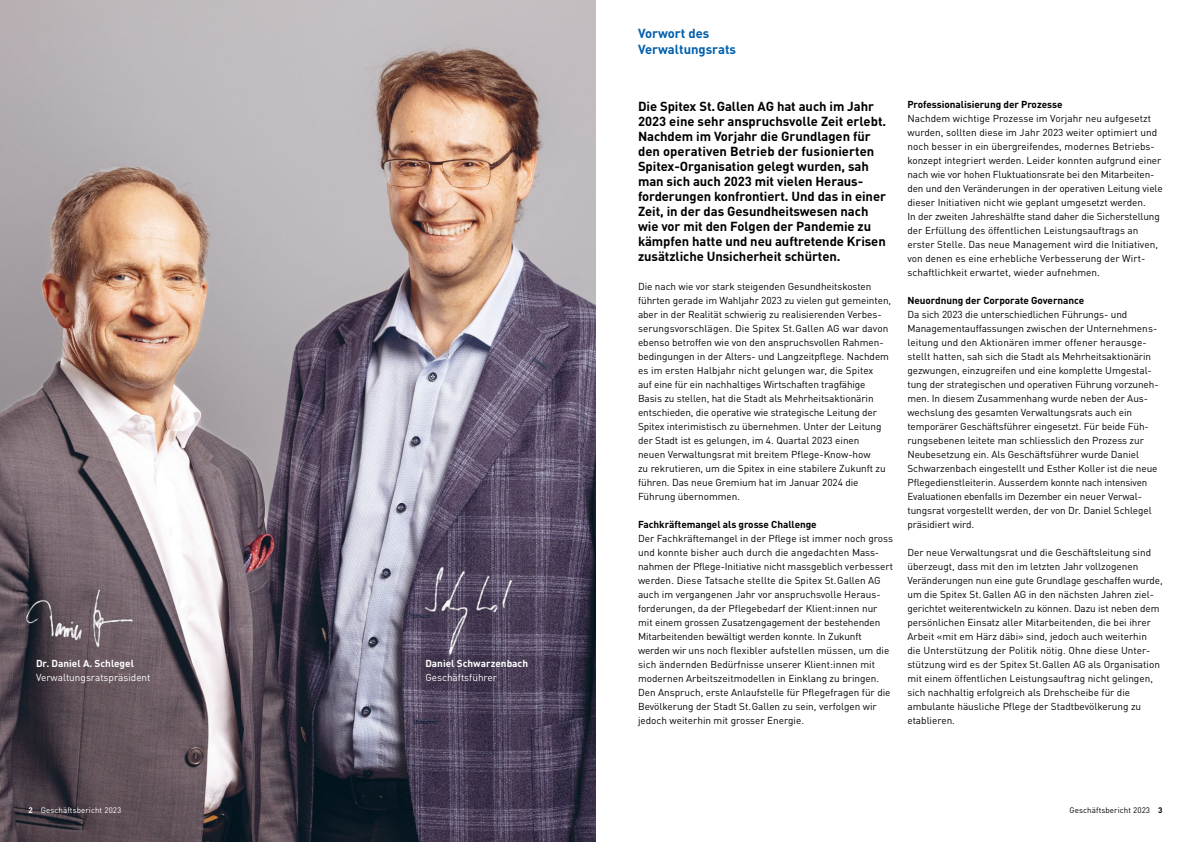
<style>
.page{position:relative;width:1191px;height:842px;background:#fff}
.page>*{position:absolute;margin:0;border:0;box-sizing:border-box;transform-origin:0 0}
.t1{font:700 13px/15px "DIN Pro";letter-spacing:-.005em;color:#000}
.t2{font:700 13px/16px "DIN Pro";color:#005fab}
.t3{font:10px/14px "DIN Pro";letter-spacing:-.005em;color:#000}
.t4{font:700 10px "DIN Pro";letter-spacing:-.005em;color:#000}
.t5{font:10px "DIN Pro";color:#fff}
.t6{font:700 10px "DIN Pro";color:#fff}
.t7{font:8px "DIN Pro";letter-spacing:.01em;color:#000}
.t8{font:8px "DIN Pro";letter-spacing:.01em;color:#fff}
.s1{font-weight:700}
</style>
<div class="page">
<img style="left:0;top:0;width:595px;height:842px">
<img style="left:22px;top:582px;width:118px;height:75px">
<img style="left:415px;top:555px;width:108px;height:105px">
<p class="t6" style="left:36px;top:655px;width:99px">Dr. Daniel A. Schlegel</p>
<p class="t5" style="left:36px;top:670px;width:116px">Verwaltungsratspräsident</p>
<p class="t8" style="left:28px;top:804px;width:94px"><span class="s1">2</span> Geschäftsbericht 2023</p>
<p class="t6" style="left:425px;top:655px;width:104px">Daniel Schwarzenbach</p>
<p class="t5" style="left:425px;top:670px;width:73px">Geschäftsführer</p>
<h1 class="t2" style="left:638px;top:24px;width:99px">Vorwort des<br>Verwaltungsrats</h1>
<p class="t1" style="left:638px;top:97px;width:250px">Die Spitex St.Gallen AG hat auch im Jahr 2023 eine sehr anspruchsvolle Zeit erlebt.<br>Nachdem im Vorjahr die Grundlagen für den operativen Betrieb der fusionierten Spitex-Organisation gelegt wurden, sah man sich auch 2023 mit vielen Heraus&shy;forderungen konfrontiert. Und das in einer Zeit, in der das Gesundheitswesen nach wie vor mit den Folgen der Pandemie zu kämpfen hatte und neu auftretende Krisen zusätzliche Unsicherheit schürten.</p>
<p class="t3" style="left:638px;top:278px;width:255px">Die nach wie vor stark steigenden Gesundheitskosten führten gerade im Wahljahr 2023 zu vielen gut gemeinten, aber in der Realität schwierig zu realisierenden Verbes&shy;serungsvorschlägen. Die Spitex St.Gallen AG war davon ebenso betroffen wie von den anspruchsvollen Rahmen&shy;bedingungen in der Alters- und Langzeitpflege. Nachdem es im ersten Halbjahr nicht gelungen war, die Spitex<br>auf eine für ein nachhaltiges Wirtschaften tragfähige Basis zu stellen, hat die Stadt als Mehrheitsaktionärin entschieden, die operative wie strategische Leitung der Spitex interimistisch zu übernehmen. Unter der Leitung der Stadt ist es gelungen, im 4. Quartal 2023 einen<br>neuen Verwaltungsrat mit breitem Pflege-Know-how<br>zu rekrutieren, um die Spitex in eine stabilere Zukunft zu führen. Das neue Gremium hat im Januar 2024 die Führung übernommen.</p>
<p class="t4" style="left:638px;top:516px;width:180px">Fachkräftemangel als grosse Challenge</p>
<p class="t3" style="left:638px;top:530px;width:257px">Der Fachkräftemangel in der Pflege ist immer noch gross und konnte bisher auch durch die angedachten Mass&shy;nahmen der Pflege-Initiative nicht massgeblich verbessert werden. Diese Tatsache stellte die Spitex St.Gallen AG auch im vergangenen Jahr vor anspruchsvolle Heraus&shy;forderungen, da der Pflegebedarf der Klient:innen nur mit einem grossen Zusatzengagement der bestehenden Mitarbeitenden bewältigt werden konnte. In Zukunft werden wir uns noch flexibler aufstellen müssen, um die sich ändernden Bedürfnisse unserer Klient:innen mit modernen Arbeitszeitmodellen in Einklang zu bringen.<br>Den Anspruch, erste Anlaufstelle für Pflegefragen für die Bevölkerung der Stadt St.Gallen zu sein, verfolgen wir jedoch weiterhin mit grosser Energie.</p>
<p class="t4" style="left:907px;top:96px;width:157px">Professionalisierung der Prozesse</p>
<p class="t3" style="left:907px;top:111px;width:257px">Nachdem wichtige Prozesse im Vorjahr neu aufgesetzt wurden, sollten diese im Jahr 2023 weiter optimiert und noch besser in ein übergreifendes, modernes Betriebs&shy;konzept integriert werden. Leider konnten aufgrund einer nach wie vor hohen Fluktuationsrate bei den Mitarbeiten&shy;den und den Veränderungen in der operativen Leitung viele dieser Initiativen nicht wie geplant umgesetzt werden.<br>In der zweiten Jahreshälfte stand daher die Sicherstellung der Erfüllung des öffentlichen Leistungsauftrags an erster Stelle. Das neue Management wird die Initiativen, von denen es eine erhebliche Verbesserung der Wirt&shy;schaftlichkeit erwartet, wieder aufnehmen.</p>
<p class="t4" style="left:907px;top:292px;width:178px">Neuordnung der Corporate Governance</p>
<p class="t3" style="left:907px;top:307px;width:253px">Da sich 2023 die unterschiedlichen Führungs- und Managementauffassungen zwischen der Unternehmens&shy;leitung und den Aktionären immer offener herausge&shy;stellt hatten, sah sich die Stadt als Mehrheitsaktionärin gezwungen, einzugreifen und eine komplette Umgestal&shy;tung der strategischen und operativen Führung vorzuneh&shy;men. In diesem Zusammenhang wurde neben der Aus&shy;wechslung des gesamten Verwaltungsrats auch ein temporärer Geschäftsführer eingesetzt. Für beide Füh&shy;rungsebenen leitete man schliesslich den Prozess zur Neubesetzung ein. Als Geschäftsführer wurde Daniel Schwarzenbach eingestellt und Esther Koller ist die neue Pflegedienstleiterin. Ausserdem konnte nach intensiven Evaluationen ebenfalls im Dezember ein neuer Verwal&shy;tungsrat vorgestellt werden, der von Dr. Daniel Schlegel präsidiert wird.</p>
<p class="t3" style="left:907px;top:545px;width:257px">Der neue Verwaltungsrat und die Geschäftsleitung sind überzeugt, dass mit den im letzten Jahr vollzogenen Veränderungen nun eine gute Grundlage geschaffen wurde, um die Spitex St.Gallen AG in den nächsten Jahren ziel&shy;gerichtet weiterentwickeln zu können. Dazu ist neben dem persönlichen Einsatz aller Mitarbeitenden, die bei ihrer Arbeit «mit em Härz däbi» sind, jedoch auch weiterhin die Unterstützung der Politik nötig. Ohne diese Unter&shy;stützung wird es der Spitex St.Gallen AG als Organisation mit einem öffentlichen Leistungsauftrag nicht gelingen, sich nachhaltig erfolgreich als Drehscheibe für die ambulante häusliche Pflege der Stadtbevölkerung zu etablieren.</p>
<p class="t7" style="left:1069px;top:804px;width:94px">Geschäftsbericht 2023 <span class="s1">3</span></p>
</div>
